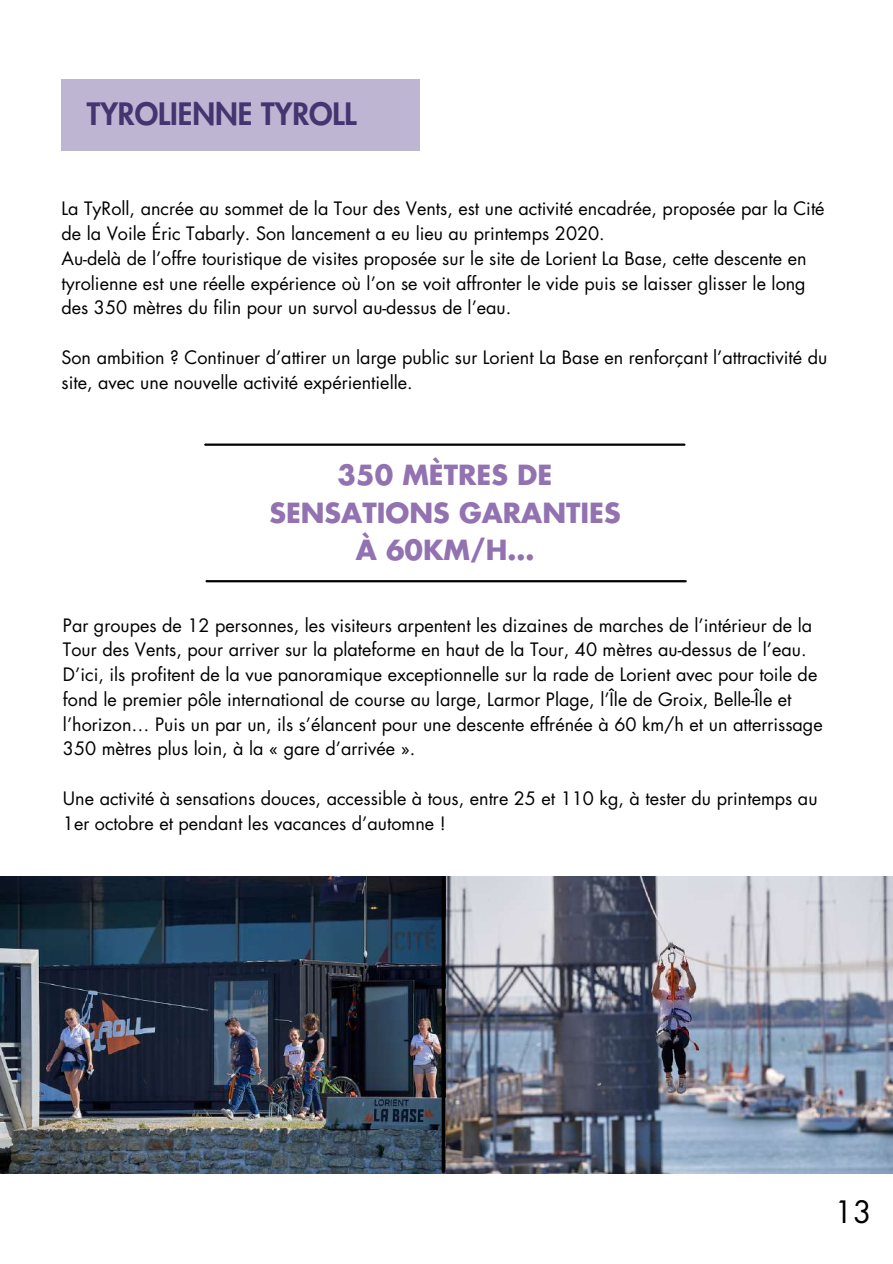
<style>
.page{position:relative;width:893px;height:1264px;background:#fff}
.page>*{position:absolute;margin:0;border:0;box-sizing:border-box;transform-origin:0 0}
.t1{font:800 30px "Futura Std";color:#443470}
.t2{font:30px "Futura Std";color:#000}
.t3{font:700 27px/37px "Futura Std";color:#9272b1;text-align:center}
.t4{font:18px/24.8px "Futura Std";color:#000}
</style>
<div class="page">
<img style="left:0;top:876px;width:446px;height:297px">
<img style="left:446px;top:876px;width:446px;height:297px">
<svg style="left:441px;top:877px;width:4px;height:294px"></svg>
<hr style="left:206px;top:580px;width:479px;height:2px;background:#000">
<hr style="left:205px;top:443px;width:479px;height:3px;background:#000">
<div style="left:61px;top:79px;width:359px;height:72px;background:#bdb5d1"></div>
<h1 class="t1" style="left:87px;top:100px;width:271px">TYROLIENNE TYROLL</h1>
<p class="t4" style="left:61px;top:197px;width:764px">La TyRoll, ancrée au sommet de la Tour des Vents, est une activité encadrée, proposée par la Cité de la Voile Éric Tabarly. Son lancement a eu lieu au printemps 2020.<br>Au-delà de l’offre touristique de visites proposée sur le site de Lorient La Base, cette descente en tyrolienne est une réelle expérience où l’on se voit affronter le vide puis se laisser glisser le long des 350 mètres du filin pour un survol au-dessus de l’eau.</p>
<p class="t4" style="left:61px;top:345px;width:767px">Son ambition ? Continuer d’attirer un large public sur Lorient La Base en renforçant l’attractivité du site, avec une nouvelle activité expérientielle.</p>
<h2 class="t3" style="left:269px;top:458px;width:353px">350 MÈTRES DE<br>SENSATIONS GARANTIES<br>À 60KM/H…</h2>
<p class="t4" style="left:63px;top:613px;width:761px">Par groupes de 12 personnes, les visiteurs arpentent les dizaines de marches de l’intérieur de la Tour des Vents, pour arriver sur la plateforme en haut de la Tour, 40 mètres au-dessus de l’eau.<br>D’ici, ils profitent de la vue panoramique exceptionnelle sur la rade de Lorient avec pour toile de fond le premier pôle international de course au large, Larmor Plage, l’Île de Groix, Belle-Île et l’horizon… Puis un par un, ils s’élancent pour une descente effrénée à 60 km/h et un atterrissage 350 mètres plus loin, à la « gare d’arrivée ».</p>
<p class="t4" style="left:63px;top:786px;width:756px">Une activité à sensations douces, accessible à tous, entre 25 et 110 kg, à tester du printemps au<br>1er octobre et pendant les vacances d’automne !</p>
<h1 class="t2" style="left:834px;top:1198px;width:38px">13</h1>
</div>
